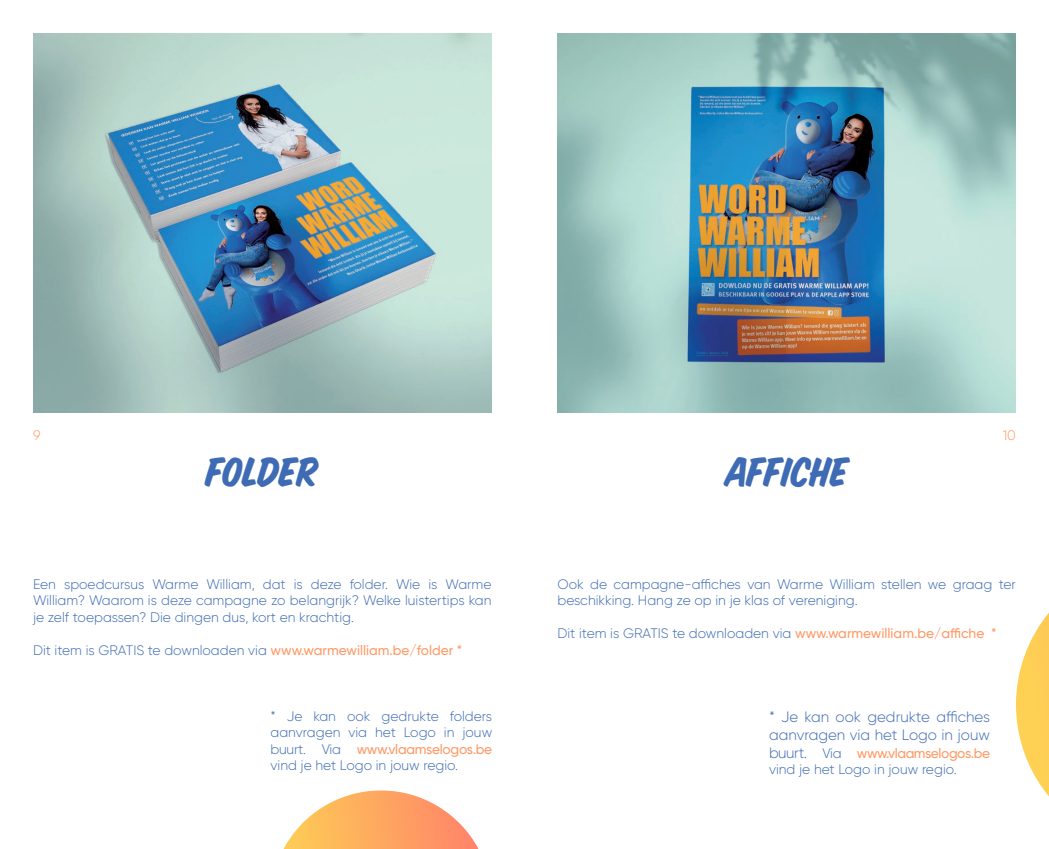
<style>
.page{position:relative;width:1049px;height:849px;background:#fff}
.page>*{position:absolute;margin:0;border:0;box-sizing:border-box;transform-origin:0 0}
.t1{font:45px "House Slant";letter-spacing:-.005em;color:#3e6bb4}
.t2{font:300 15px/18px "Gilroy";color:#406bb4}
.t3{font:300 13.75px/16.5px "Gilroy";color:#3e6bb4;text-align:justify}
.t4{font:300 13.75px "Gilroy";color:#f96}
.s1{font-weight:500;color:#f96}
.s2{font-size:15px;color:#406bb4}
</style>
<div class="page">
<img style="left:33px;top:33px;width:458px;height:379px">
<img style="left:557px;top:33px;width:459px;height:379px">
<svg style="left:284px;top:790px;width:194px;height:58px"></svg>
<svg style="left:1016px;top:613px;width:33px;height:183px"></svg>
<p class="t4" style="left:33px;top:427px;width:9px">9</p>
<p class="t4" style="left:1003px;top:427px;width:15px">10</p>
<p class="t1" style="left:206px;top:444px;width:113px">FOLDER</p>
<p class="t1" style="left:726px;top:444px;width:124px">AFFICHE</p>
<p class="t3" style="left:33px;top:575px;width:460px">Een spoedcursus Warme William, dat is deze folder. Wie is Warme William? Waarom is deze campagne zo belangrijk? Welke luistertips kan je zelf toepassen? Die dingen dus, kort en krachtig.</p>
<p class="t3" style="left:33px;top:641px;width:431px">Dit item is GRATIS te downloaden via <span class="s1">www.warmewilliam.be/folder *</span></p>
<p class="t3" style="left:270px;top:707px;width:223px">* Je kan ook gedrukte folders aanvragen via het Logo in jouw buurt. Via <span class="s1">www.vlaamselogos.be </span>vind je het Logo in jouw regio.</p>
<p class="t3" style="left:557px;top:575px;width:460px">Ook de campagne-affiches van Warme William stellen we graag ter beschikking. Hang ze op in je klas of vereniging.</p>
<p class="t3" style="left:557px;top:625px;width:441px">Dit item is GRATIS te downloaden via <span class="s1">www.warmewilliam.be/affiche *</span></p>
<p class="t2" style="left:769px;top:707px;width:222px">* Je kan ook gedrukte affiches aanvragen via het Logo in jouw</p>
<p class="t3" style="left:769px;top:744px;width:222px"><span class="s2">buurt.</span> Via <span class="s1">www.vlaamselogos.be </span>vind je het Logo in jouw regio.</p>
</div>
